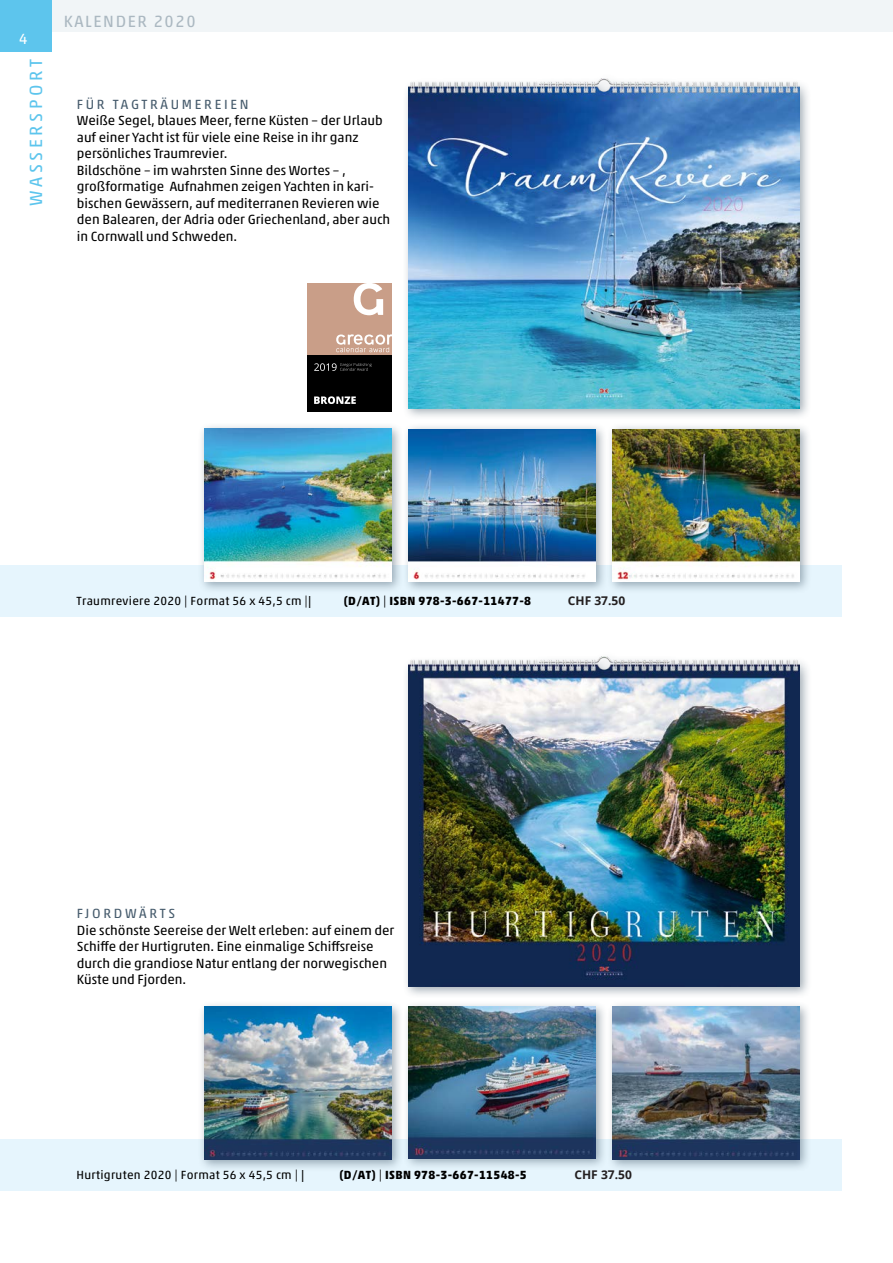
<style>
.page{position:relative;width:893px;height:1263px;background:#fff}
.page>*{position:absolute;margin:0;border:0;box-sizing:border-box;transform-origin:0 0}
.t1{font:18px "Akko Pro";letter-spacing:.2em;color:#5dc5ed}
.t2{font:16.5px "Akko Pro";letter-spacing:.1em;color:#abb8c1}
.t3{font:15px "Akko Pro";color:#fff}
.t4{font:13.5px/16.5px "Akko Pro";color:#000}
.t5{font:12px "Akko Pro";letter-spacing:.025em;color:#000}
.t6{font:700 12px "Akko Pro";letter-spacing:.025em;color:#000}
.t7{font:700 12px "Open Sans";color:#231f20}
.s1{color:#475c6d}
.s2{font-family:"Minion Pro";font-weight:700}
.s3{font-weight:400}
</style>
<div class="page">
<hr style="left:892px;top:0;width:1px;height:1263px;background:#d2ecfa">
<div style="left:0;top:1140px;width:842px;height:51px;background:#e6f5fd"></div>
<div style="left:0;top:566px;width:842px;height:51px;background:#e6f5fd"></div>
<div style="left:402px;top:651px;width:410px;height:348px;background:#475c6d;opacity:.5"></div>
<img style="left:408px;top:657px;width:391px;height:329px">
<div style="left:402px;top:73px;width:409px;height:348px;background:#475c6d;opacity:.5"></div>
<img style="left:408px;top:79px;width:391px;height:329px">
<div style="left:198px;top:422px;width:205px;height:172px;background:#475c6d;opacity:.5"></div>
<img style="left:204px;top:429px;width:187px;height:153px">
<div style="left:402px;top:423px;width:205px;height:171px;background:#475c6d;opacity:.5"></div>
<img style="left:408px;top:429px;width:187px;height:153px">
<div style="left:606px;top:423px;width:206px;height:171px;background:#475c6d;opacity:.5"></div>
<img style="left:612px;top:429px;width:187px;height:153px">
<div style="left:0;top:0;width:893px;height:32px;background:#f1f5f7"></div>
<div style="left:0;top:0;width:51px;height:51px;background:#5dc5ed"></div>
<div style="left:402px;top:1000px;width:205px;height:170px;background:#475c6d;opacity:.5"></div>
<img style="left:408px;top:1006px;width:187px;height:152px">
<div style="left:606px;top:1000px;width:206px;height:172px;background:#475c6d;opacity:.5"></div>
<img style="left:612px;top:1006px;width:187px;height:153px">
<div style="left:198px;top:1000px;width:205px;height:172px;background:#475c6d;opacity:.5"></div>
<img style="left:204px;top:1006px;width:187px;height:153px">
<div style="left:307px;top:283px;width:84px;height:75px;background:#c99e88"></div>
<div style="left:307px;top:355px;width:84px;height:57px;background:#000"></div>
<svg style="left:314px;top:396px;width:42px;height:8px"></svg>
<svg style="left:354px;top:283px;width:29px;height:32px"></svg>
<svg style="left:336px;top:334px;width:55px;height:18px"></svg>
<svg style="left:314px;top:363px;width:58px;height:8px"></svg>
<p class="t3" style="left:19px;top:30px;width:10px">4</p>
<p class="t1" style="left:25px;top:206px;width:148px;rotate:-90deg">WASSERSPORT</p>
<p class="t2" style="left:64px;top:12px;width:133px">KALENDER 2020</p>
<p class="t4" style="left:77px;top:96px;width:315px"><span class="s1">FÜR TAGTRÄUMEREIEN<br></span>Weiße Segel, blaues Meer, ferne Küsten – der Urlaub auf einer Yacht ist für viele eine Reise in ihr ganz persönliches Traumrevier.<br>Bildschöne – im wahrsten Sinne des Wortes – , großformatige Aufnahmen zeigen Yachten in kari&shy;bischen Gewässern, auf mediterranen Revieren wie den Balearen, der Adria oder Griechenland, aber auch in Cornwall und Schweden.</p>
<p class="t5" style="left:77px;top:593px;width:236px">Traumreviere 2020 | Format 56 x 45,5 cm |<span class="s2">|</span></p>
<p class="t6" style="left:344px;top:593px;width:189px">(D/AT) <span class="s3">|</span> ISBN 978-3-667-11477-8</p>
<p class="t7" style="left:568px;top:592px;width:59px">CHF 37.50</p>
<p class="t4" style="left:77px;top:905px;width:319px"><span class="s1">FJORDWÄRTS<br></span>Die schönste Seereise der Welt erleben: auf einem der Schiffe der Hurtigruten. Eine einmalige Schiffsreise durch die grandiose Natur entlang der norwegischen Küste und Fjorden.</p>
<p class="t5" style="left:77px;top:1167px;width:229px">Hurtigruten 2020 | Format 56 x 45,5 cm | <span class="s2">|</span></p>
<p class="t6" style="left:339px;top:1167px;width:189px">(D/AT) <span class="s3">|</span> ISBN 978-3-667-11548-5</p>
<p class="t7" style="left:574px;top:1166px;width:59px">CHF 37.50</p>
</div>
